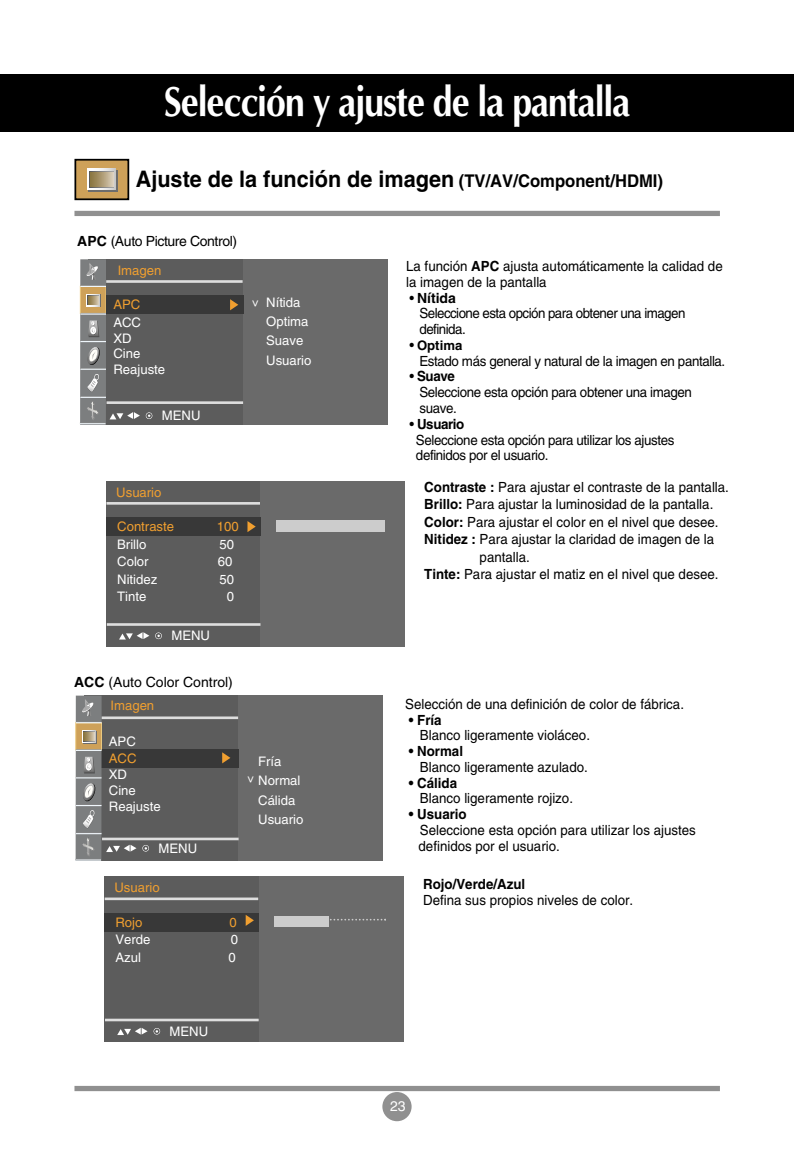
<style>
.page{position:relative;width:794px;height:1165px;background:#fff}
.page>*{position:absolute;margin:0;border:0;box-sizing:border-box;transform-origin:0 0}
.t1{font:700 42px "Optima";letter-spacing:-.03em;color:#fff;scale:.85 1}
.t2{font:700 22.75px "Helvetica";color:#000;scale:.95 1}
.t3{font:14px/15.8px "Helvetica";color:#000;scale:.95 1}
.t4{font:14px/15.8px "Helvetica";letter-spacing:-.03em;color:#000;scale:.95 1}
.t5{font:14px/15.8px "Helvetica";letter-spacing:-.04em;color:#000;scale:.95 1}
.t6{font:700 14px "Helvetica";color:#000;scale:.95 1}
.t7{font:14px "Helvetica";letter-spacing:-.03em;color:#000}
.t8{font:14px "Helvetica";color:#000}
.t9{font:14px "Helvetica";color:#fff}
.t10{font:13.12px/19.2px "Helvetica";color:#fff}
.t11{font:13.12px "Helvetica";color:#f09f30}
.t12{font:700 13.12px "Helvetica";color:#000}
.t13{font:12.25px "Helvetica";color:#fff}
.s1{font-size:17.5px}
.s2{font-weight:700}
.s3{font-weight:400;font-size:14px}
</style>
<div class="page">
<div style="left:382px;top:1091px;width:29px;height:30px;background:#909090;border-radius:50%"></div>
<div style="left:0;top:74px;width:793px;height:58px;background:#000"></div>
<svg style="left:77px;top:162px;width:49px;height:35px"></svg>
<svg style="left:88px;top:170px;width:30px;height:21px"></svg>
<svg style="left:87px;top:169px;width:29px;height:20px"></svg>
<div style="left:89px;top:171px;width:25px;height:16px;background:#8d7945"></div>
<svg style="left:93px;top:172px;width:21px;height:14px"></svg>
<div style="left:74px;top:159px;width:55px;height:41px;border:2px solid #000"></div>
<div style="left:74px;top:211px;width:645px;height:5px;background:#909090"></div>
<div style="left:74px;top:1085px;width:645px;height:5px;background:#909090"></div>
<div style="left:89px;top:259px;width:293px;height:165px;background:#5c5c5c"></div>
<div style="left:243px;top:259px;width:144px;height:165px;background:#6a6a6a"></div>
<div style="left:106px;top:296px;width:137px;height:18px;background:#383838"></div>
<div style="left:80px;top:286px;width:26px;height:28px;background:#cea159;border:1px solid #f5d284"></div>
<svg style="left:87px;top:306px;width:13px;height:1px"></svg>
<svg style="left:87px;top:294px;width:13px;height:12px"></svg>
<svg style="left:80px;top:262px;width:26px;height:25px"></svg>
<hr style="left:106px;top:280px;width:136px;height:3px;background:#dedede">
<hr style="left:106px;top:401px;width:137px;height:3px;background:#dedede">
<svg style="left:230px;top:299px;width:8px;height:11px"></svg>
<svg style="left:80px;top:313px;width:60px;height:111px"></svg>
<div style="left:146px;top:412px;width:6px;height:7px;border:1px solid #fff;border-radius:50%"></div>
<div style="left:106px;top:481px;width:293px;height:165px;background:#5c5c5c"></div>
<div style="left:260px;top:481px;width:145px;height:165px;background:#6a6a6a"></div>
<div style="left:106px;top:517px;width:155px;height:18px;background:#383838"></div>
<hr style="left:106px;top:502px;width:154px;height:2px;background:#dedede">
<hr style="left:107px;top:623px;width:153px;height:2px;background:#dedede">
<svg style="left:247px;top:521px;width:8px;height:11px"></svg>
<svg style="left:119px;top:632px;width:30px;height:7px"></svg>
<div style="left:155px;top:632px;width:7px;height:7px;border:1px solid #fff;border-radius:50%"></div>
<div style="left:276px;top:520px;width:108px;height:11px;background:#ccc"></div>
<div style="left:84px;top:695px;width:293px;height:165px;background:#5c5c5c"></div>
<div style="left:238px;top:695px;width:145px;height:165px;background:#6a6a6a"></div>
<div style="left:101px;top:749px;width:138px;height:18px;background:#383838"></div>
<div style="left:76px;top:695px;width:25px;height:165px;background:#7c7e7f"></div>
<div style="left:75px;top:722px;width:26px;height:28px;background:#cea159;border:1px solid #f5d284"></div>
<svg style="left:83px;top:731px;width:13px;height:12px"></svg>
<svg style="left:82px;top:730px;width:13px;height:12px"></svg>
<svg style="left:76px;top:699px;width:25px;height:24px"></svg>
<hr style="left:102px;top:716px;width:136px;height:3px;background:#dedede">
<hr style="left:102px;top:837px;width:136px;height:3px;background:#dedede">
<svg style="left:222px;top:752px;width:8px;height:11px"></svg>
<svg style="left:75px;top:749px;width:61px;height:111px"></svg>
<div style="left:142px;top:844px;width:7px;height:7px;border:1px solid #fff;border-radius:50%"></div>
<div style="left:104px;top:876px;width:293px;height:165px;background:#5c5c5c"></div>
<div style="left:258px;top:876px;width:145px;height:165px;background:#6a6a6a"></div>
<div style="left:104px;top:913px;width:155px;height:18px;background:#383838"></div>
<hr style="left:105px;top:897px;width:153px;height:3px;background:#dedede">
<hr style="left:105px;top:1018px;width:153px;height:3px;background:#dedede">
<svg style="left:245px;top:915px;width:9px;height:10px"></svg>
<svg style="left:118px;top:1027px;width:29px;height:7px"></svg>
<div style="left:153px;top:1027px;width:7px;height:7px;border:1px solid #fff;border-radius:50%"></div>
<div style="left:274px;top:916px;width:54px;height:10px;background:#ccc"></div>
<svg style="left:328px;top:918px;width:58px;height:2px"></svg>
<h1 class="t1" style="left:164px;top:85px;width:550px">Selección y ajuste de la pantalla</h1>
<h2 class="t2" style="left:136px;top:171px;width:556px">Ajuste de la función de imagen <span class="s1">(TV/AV/Component/HDMI)</span></h2>
<p class="t7" style="left:77px;top:236px;width:161px"><span class="s2">APC</span> (Auto Picture Control)</p>
<p class="t11" style="left:118px;top:265px;width:45px">Imagen</p>
<p class="t11" style="left:113px;top:300px;width:28px">APC</p>
<p class="t10" style="left:113px;top:316px;width:53px;line-height:15.8px">ACC<br>XD<br>Cine<br>Reajuste</p>
<p class="t10" style="left:162px;top:407px;width:40px">MENU</p>
<p class="t13" style="left:249px;top:306px;width:9px;rotate:-90deg">&lt;</p>
<p class="t10" style="left:266px;top:294px;width:47px">Nítida<br>Optima<br>Suave<br>Usuario</p>
<p class="t11" style="left:116px;top:487px;width:47px">Usuario</p>
<p class="t11" style="left:117px;top:522px;width:58px">Contraste</p>
<p class="t11" style="left:217px;top:522px;width:23px">100</p>
<p class="t10" style="left:117px;top:535px;width:31px">Brillo</p>
<p class="t10" style="left:219px;top:535px;width:16px">50</p>
<p class="t10" style="left:117px;top:553px;width:33px">Color</p>
<p class="t10" style="left:218px;top:553px;width:16px">60</p>
<p class="t10" style="left:117px;top:570px;width:42px">Nitidez</p>
<p class="t10" style="left:219px;top:570px;width:16px">50</p>
<p class="t10" style="left:117px;top:588px;width:31px">Tinte</p>
<p class="t10" style="left:226px;top:588px;width:9px">0</p>
<p class="t10" style="left:171px;top:627px;width:40px">MENU</p>
<p class="t8" style="left:74px;top:676px;width:160px"><span class="s2">ACC</span> (Auto Color Control)</p>
<p class="t11" style="left:110px;top:700px;width:45px">Imagen</p>
<p class="t10" style="left:109px;top:732px;width:28px">APC</p>
<p class="t11" style="left:109px;top:753px;width:29px">ACC</p>
<p class="t10" style="left:109px;top:767px;width:53px;line-height:15.8px">XD<br>Cine<br>Reajuste</p>
<p class="t10" style="left:158px;top:839px;width:40px">MENU</p>
<p class="t10" style="left:258px;top:753px;width:47px">Fría<br>Normal<br>Cálida<br>Usuario</p>
<p class="t13" style="left:245px;top:783px;width:9px;rotate:-90deg">&lt;</p>
<p class="t11" style="left:114px;top:882px;width:47px">Usuario</p>
<p class="t11" style="left:115px;top:917px;width:28px">Rojo</p>
<p class="t11" style="left:229px;top:917px;width:9px">0</p>
<p class="t10" style="left:115px;top:931px;width:37px">Verde</p>
<p class="t10" style="left:231px;top:931px;width:9px">0</p>
<p class="t10" style="left:115px;top:948px;width:27px">Azul</p>
<p class="t10" style="left:228px;top:948px;width:9px">0</p>
<p class="t10" style="left:169px;top:1022px;width:40px">MENU</p>
<p class="t3" style="left:406px;top:260px;width:334px">La función <span class="s2">APC</span> ajusta automáticamente la calidad de la imagen de la pantalla</p>
<p class="t5" style="left:419px;top:291px;width:281px;text-indent:-10px">• <span class="s2">Nítida<br></span>Seleccione esta opción para obtener una imagen definida.</p>
<p class="t12" style="left:409px;top:340px;width:54px"><span class="s3">•</span> Optima</p>
<p class="t4" style="left:419px;top:354px;width:323px">Estado más general y natural de la imagen en pantalla.</p>
<p class="t4" style="left:419px;top:370px;width:288px;text-indent:-10px">• <span class="s2">Suave<br></span>Seleccione esta opción para obtener una imagen suave.</p>
<p class="t4" style="left:416px;top:417px;width:273px;text-indent:-7px">• <span class="s2">Usuario<br></span>Seleccione esta opción para utilizar los ajustes definidos por el usuario.</p>
<p class="t3" style="left:424px;top:480px;width:322px"><span class="s2">Contraste :</span> Para ajustar el contraste de la pantalla.</p>
<p class="t3" style="left:424px;top:497px;width:306px"><span class="s2">Brillo:</span> Para ajustar la luminosidad de la pantalla.</p>
<p class="t3" style="left:424px;top:515px;width:311px"><span class="s2">Color:</span> Para ajustar el color en el nivel que desee.</p>
<p class="t3" style="left:424px;top:532px;width:306px"><span class="s2">Nitidez :</span> Para ajustar la claridad de imagen de la</p>
<p class="t3" style="left:479px;top:550px;width:54px">pantalla.</p>
<p class="t3" style="left:424px;top:567px;width:311px"><span class="s2">Tinte:</span> Para ajustar el matiz en el nivel que desee.</p>
<p class="t3" style="left:405px;top:697px;width:295px">Selección de una definición de color de fábrica.</p>
<p class="t6" style="left:408px;top:714px;width:36px">• Fría</p>
<p class="t3" style="left:420px;top:729px;width:180px">Blanco ligeramente violáceo.</p>
<p class="t6" style="left:408px;top:746px;width:59px">• Normal</p>
<p class="t3" style="left:420px;top:760px;width:178px">Blanco ligeramente azulado.</p>
<p class="t6" style="left:408px;top:777px;width:52px">• Cálida</p>
<p class="t3" style="left:420px;top:792px;width:163px">Blanco ligeramente rojizo.</p>
<p class="t6" style="left:408px;top:809px;width:62px">• Usuario</p>
<p class="t3" style="left:418px;top:823px;width:293px">Seleccione esta opción para utilizar los ajustes definidos por el usuario.</p>
<p class="t6" style="left:423px;top:879px;width:109px">Rojo/Verde/Azul</p>
<p class="t3" style="left:423px;top:893px;width:222px">Defina sus propios niveles de color.</p>
<p class="t9" style="left:390px;top:1100px;width:17px">23</p>
</div>
